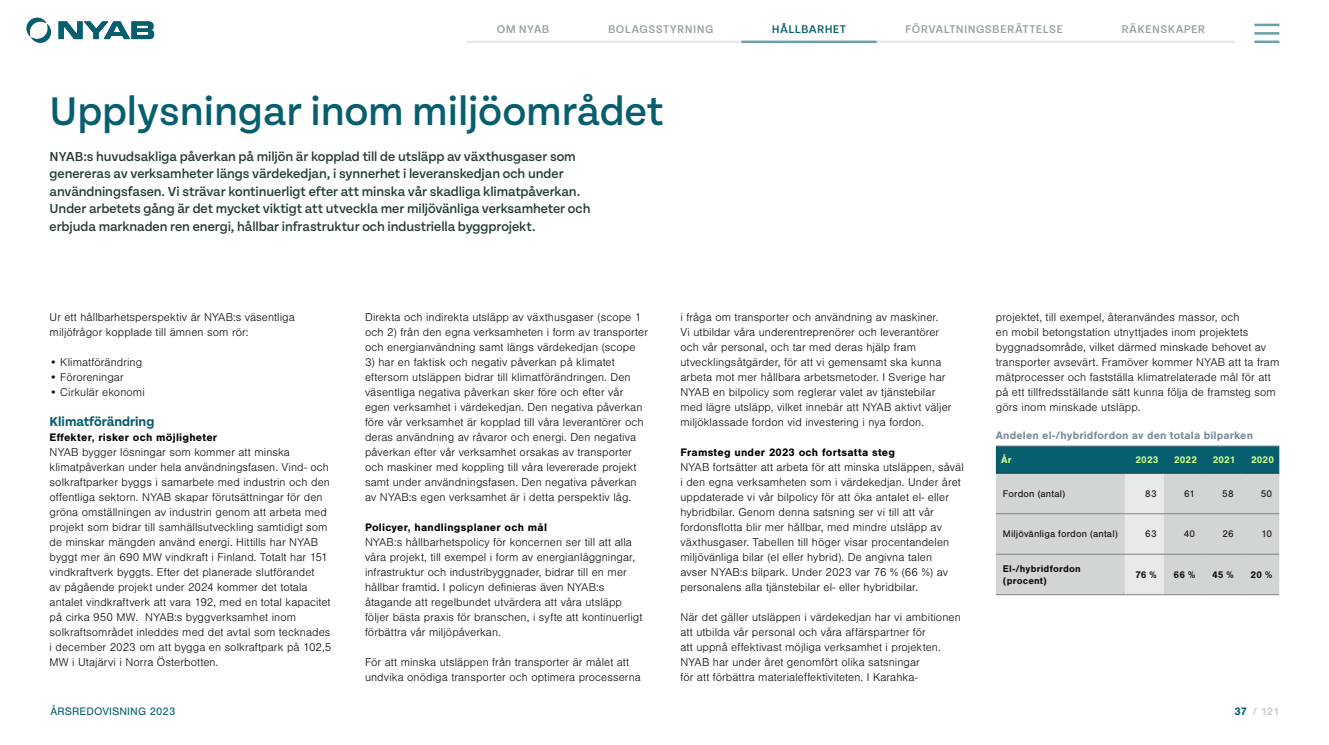
<style>
.page{position:relative;width:1329px;height:745px;background:#fff}
.page>*{position:absolute;margin:0;border:0;box-sizing:border-box;transform-origin:0 0}
.t1{font:500 42.5px "Tenon";color:#075e6f}
.Lead{font:500 13.75px/17.5px "Tenon";letter-spacing:-.005em;color:#233a33}
.H2_subheading{font:700 13.75px "Tenon";color:#075e6f}
.t2{font:500 11.88px "Tenon";letter-spacing:.03em;color:#97a29e}
.t3{font:500 11.88px "Tenon";letter-spacing:.025em;color:#075e6f}
.Body__Master{font:300 11.75px/15px "Nimbus San";letter-spacing:.01em;color:#0d0d0d}
.H3_subheading{font:700 11.25px "Nimbus San";letter-spacing:.02em;color:#000}
.Table_headline{font:700 11.25px "Nimbus San";letter-spacing:.015em;color:#7d8c97}
.t4{font:11.25px "Nimbus San";letter-spacing:.01em;color:#075e6f}
.t5{font:700 11.25px "Nimbus San";color:#c8cfd3}
.Table_left_nyab{font:10px "Nimbus San";letter-spacing:.015em;color:#0d0d0d}
.Table_left_nyab-2{font:700 10px/12.5px "Nimbus San";letter-spacing:.02em;color:#0d0d0d}
.Table_header_right_nyab{font:700 10px "Nimbus San";letter-spacing:.02em;color:#d0fe8b}
.Table_right_nyab{font:10px "Nimbus San";letter-spacing:.015em;color:#0d0d0d}
.Table_right_nyab-2{font:700 10px "Nimbus San";letter-spacing:.015em;color:#0d0d0d}
.Chart{font:700 10px "Nimbus San";color:#d0fe8b}
.s1{color:#075e6f}
</style>
<div class="page">
<svg style="left:996px;top:446px;width:283px;height:148px;background:#aec1c3"></svg>
<hr style="left:996px;top:445px;width:129px;height:1px;background:#768692">
<hr style="left:1125px;top:445px;width:39px;height:1px;background:#768692">
<hr style="left:1164px;top:445px;width:38px;height:1px;background:#768692">
<hr style="left:1202px;top:445px;width:39px;height:1px;background:#768692">
<hr style="left:1241px;top:445px;width:38px;height:1px;background:#768692">
<hr style="left:996px;top:553px;width:129px;height:1px;background:#808080">
<hr style="left:1125px;top:553px;width:39px;height:1px;background:#808080">
<hr style="left:1164px;top:553px;width:38px;height:1px;background:#808080">
<hr style="left:1202px;top:553px;width:39px;height:1px;background:#808080">
<hr style="left:1241px;top:553px;width:38px;height:1px;background:#808080">
<hr style="left:996px;top:594px;width:129px;height:1px;background:#808080">
<hr style="left:1125px;top:594px;width:39px;height:1px;background:#808080">
<hr style="left:1164px;top:594px;width:38px;height:1px;background:#808080">
<hr style="left:1202px;top:594px;width:39px;height:1px;background:#808080">
<hr style="left:1241px;top:594px;width:38px;height:1px;background:#808080">
<hr style="left:996px;top:472px;width:129px;height:1px;background:#333">
<hr style="left:1125px;top:472px;width:39px;height:1px;background:#333">
<hr style="left:1164px;top:472px;width:38px;height:1px;background:#333">
<hr style="left:1202px;top:472px;width:39px;height:1px;background:#333">
<hr style="left:1241px;top:472px;width:38px;height:1px;background:#333">
<hr style="left:996px;top:513px;width:129px;height:1px;background:#808080">
<hr style="left:1125px;top:513px;width:39px;height:1px;background:#808080">
<hr style="left:1164px;top:513px;width:38px;height:1px;background:#808080">
<hr style="left:1202px;top:513px;width:39px;height:1px;background:#808080">
<hr style="left:1241px;top:513px;width:38px;height:1px;background:#808080">
<svg style="left:59px;top:21px;width:95px;height:18px"></svg>
<svg style="left:27px;top:18px;width:24px;height:25px"></svg>
<hr style="left:1254px;top:24px;width:25px;height:2px;background:#6a9ea9">
<hr style="left:1254px;top:32px;width:25px;height:3px;background:#6a9ea9">
<hr style="left:1254px;top:41px;width:25px;height:2px;background:#6a9ea9">
<hr style="left:466px;top:41px;width:114px;height:2px;background:#e8eaea">
<hr style="left:580px;top:41px;width:161px;height:2px;background:#e8eaea">
<hr style="left:741px;top:41px;width:136px;height:2px;background:#6a9ea9">
<hr style="left:877px;top:41px;width:214px;height:2px;background:#e8eaea">
<hr style="left:1091px;top:41px;width:144px;height:2px;background:#e8eaea">
<p class="t2" style="left:497px;top:23px;width:54px">OM NYAB</p>
<p class="t2" style="left:608px;top:23px;width:107px">BOLAGSSTYRNING</p>
<p class="t3" style="left:772px;top:23px;width:76px">HÅLLBARHET</p>
<p class="t2" style="left:905px;top:23px;width:159px">FÖRVALTNINGSBERÄTTELSE</p>
<p class="t2" style="left:1121px;top:23px;width:85px">RÄKENSKAPER</p>
<h1 class="t1" style="left:50px;top:89px;width:615px">Upplysningar inom miljöområdet</h1>
<p class="Lead" style="left:50px;top:147px;width:542px">NYAB:s huvudsakliga påverkan på miljön är kopplad till de utsläpp av växthusgaser som genereras av verksamheter längs värdekedjan, i synnerhet i leveranskedjan och under användningsfasen. Vi strävar kontinuerligt efter att minska vår skadliga klimatpåverkan.<br>Under arbetets gång är det mycket viktigt att utveckla mer miljövänliga verksamheter och erbjuda marknaden ren energi, hållbar infrastruktur och industriella byggprojekt.</p>
<p class="Body__Master" style="left:50px;top:309px;width:247px">Ur ett hållbarhetsperspektiv är NYAB:s väsentliga miljöfrågor kopplade till ämnen som rör:</p>
<p class="Body__Master" style="left:50px;top:354px;width:94px">• Klimatförändring</p>
<p class="Body__Master" style="left:50px;top:369px;width:76px">• Föroreningar</p>
<p class="Body__Master" style="left:50px;top:384px;width:97px">• Cirkulär ekonomi</p>
<p class="H2_subheading" style="left:50px;top:413px;width:106px">Klimatförändring</p>
<p class="H3_subheading" style="left:50px;top:430px;width:169px">Effekter, risker och möjligheter</p>
<p class="Body__Master" style="left:50px;top:444px;width:283px">NYAB bygger lösningar som kommer att minska klimatpåverkan under hela användningsfasen. Vind- och solkraftparker byggs i samarbete med industrin och den offentliga sektorn. NYAB skapar förutsättningar för den gröna omställningen av industrin genom att arbeta med projekt som bidrar till samhällsutveckling samtidigt som de minskar mängden använd energi. Hittills har NYAB byggt mer än 690 MW vindkraft i Finland. Totalt har 151 vindkraftverk byggts. Efter det planerade slutförandet<br>av pågående projekt under 2024 kommer det totala antalet vindkraftverk att vara 192, med en total kapacitet på cirka 950 MW. NYAB:s byggverksamhet inom solkraftsområdet inleddes med det avtal som tecknades i december 2023 om att bygga en solkraftpark på 102,5<br>MW i Utajärvi i Norra Österbotten.</p>
<p class="Body__Master" style="left:365px;top:309px;width:284px">Direkta och indirekta utsläpp av växthusgaser (scope 1 och 2) från den egna verksamheten i form av transporter och energianvändning samt längs värdekedjan (scope</p>
<p class="Body__Master" style="left:365px;top:354px;width:280px">3) har en faktisk och negativ påverkan på klimatet eftersom utsläppen bidrar till klimatförändringen. Den väsentliga negativa påverkan sker före och efter vår egen verksamhet i värdekedjan. Den negativa påverkan före vår verksamhet är kopplad till våra leverantörer och deras användning av råvaror och energi. Den negativa påverkan efter vår verksamhet orsakas av transporter och maskiner med koppling till våra levererade projekt samt under användningsfasen. Den negativa påverkan av NYAB:s egen verksamhet är i detta perspektiv låg.</p>
<p class="H3_subheading" style="left:365px;top:520px;width:184px">Policyer, handlingsplaner och mål</p>
<p class="Body__Master" style="left:365px;top:534px;width:279px">NYAB:s hållbarhetspolicy för koncernen ser till att alla våra projekt, till exempel i form av energianläggningar, infrastruktur och industribyggnader, bidrar till en mer hållbar framtid. I policyn definieras även NYAB:s åtagande att regelbundet utvärdera att våra utsläpp följer bästa praxis för branschen, i syfte att kontinuerligt förbättra vår miljöpåverkan.</p>
<p class="Body__Master" style="left:365px;top:654px;width:277px">För att minska utsläppen från transporter är målet att undvika onödiga transporter och optimera processerna</p>
<p class="Body__Master" style="left:680px;top:309px;width:272px">i fråga om transporter och användning av maskiner.<br>Vi utbildar våra underentreprenörer och leverantörer och vår personal, och tar med deras hjälp fram utvecklingsåtgärder, för att vi gemensamt ska kunna arbeta mot mer hållbara arbetsmetoder. I Sverige har NYAB en bilpolicy som reglerar valet av tjänstebilar med lägre utsläpp, vilket innebär att NYAB aktivt väljer miljöklassade fordon vid investering i nya fordon.</p>
<p class="H3_subheading" style="left:680px;top:445px;width:216px">Framsteg under 2023 och fortsatta steg</p>
<p class="Body__Master" style="left:680px;top:459px;width:285px">NYAB fortsätter att arbeta för att minska utsläppen, såväl i den egna verksamheten som i värdekedjan. Under året uppdaterade vi vår bilpolicy för att öka antalet el- eller hybridbilar. Genom denna satsning ser vi till att vår fordonsflotta blir mer hållbar, med mindre utsläpp av växthusgaser. Tabellen till höger visar procentandelen miljövänliga bilar (el eller hybrid). De angivna talen<br>avser NYAB:s bilpark. Under 2023 var 76 % (66 %) av personalens alla tjänstebilar el- eller hybridbilar.</p>
<p class="Body__Master" style="left:680px;top:609px;width:282px">När det gäller utsläppen i värdekedjan har vi ambitionen att utbilda vår personal och våra affärspartner för<br>att uppnå effektivast möjliga verksamhet i projekten.<br>NYAB har under året genomfört olika satsningar<br>för att förbättra materialeffektiviteten. I Karahka-</p>
<p class="Body__Master" style="left:996px;top:309px;width:285px">projektet, till exempel, återanvändes massor, och<br>en mobil betongstation utnyttjades inom projektets byggnadsområde, vilket därmed minskade behovet av transporter avsevärt. Framöver kommer NYAB att ta fram mätprocesser och fastställa klimatrelaterade mål för att på ett tillfredsställande sätt kunna följa de framsteg som görs inom minskade utsläpp.</p>
<p class="Table_headline" style="left:996px;top:428px;width:259px">Andelen el-/hybridfordon av den totala bilparken</p>
<p class="Chart" style="left:1001px;top:453px;width:12px">År</p>
<p class="Table_header_right_nyab" style="left:1135px;top:453px;width:24px">2023</p>
<p class="Table_header_right_nyab" style="left:1174px;top:453px;width:24px">2022</p>
<p class="Table_header_right_nyab" style="left:1213px;top:453px;width:24px">2021</p>
<p class="Table_header_right_nyab" style="left:1251px;top:453px;width:24px">2020</p>
<p class="Table_left_nyab" style="left:1003px;top:487px;width:64px">Fordon (antal)</p>
<p class="Table_right_nyab" style="left:1145px;top:487px;width:13px">83</p>
<p class="Table_right_nyab" style="left:1184px;top:487px;width:13px">61</p>
<p class="Table_right_nyab" style="left:1222px;top:487px;width:13px">58</p>
<p class="Table_right_nyab" style="left:1261px;top:487px;width:13px">50</p>
<p class="Table_left_nyab" style="left:1003px;top:528px;width:116px">Miljövänliga fordon (antal)</p>
<p class="Table_right_nyab" style="left:1145px;top:528px;width:13px">63</p>
<p class="Table_right_nyab" style="left:1184px;top:528px;width:13px">40</p>
<p class="Table_right_nyab" style="left:1222px;top:528px;width:13px">26</p>
<p class="Table_right_nyab" style="left:1261px;top:528px;width:12px">10</p>
<p class="Table_left_nyab-2" style="left:1003px;top:561px;width:79px">El-/hybridfordon (procent)</p>
<p class="Table_right_nyab-2" style="left:1135px;top:568px;width:23px">76 %</p>
<p class="Table_right_nyab-2" style="left:1173px;top:568px;width:23px">66 %</p>
<p class="Table_right_nyab-2" style="left:1212px;top:568px;width:23px">45 %</p>
<p class="Table_right_nyab-2" style="left:1250px;top:568px;width:23px">20 %</p>
<p class="t4" style="left:50px;top:704px;width:126px">ÅRSREDOVISNING 2023</p>
<p class="t5" style="left:1234px;top:704px;width:46px"><span class="s1">37</span> / 121</p>
</div>
